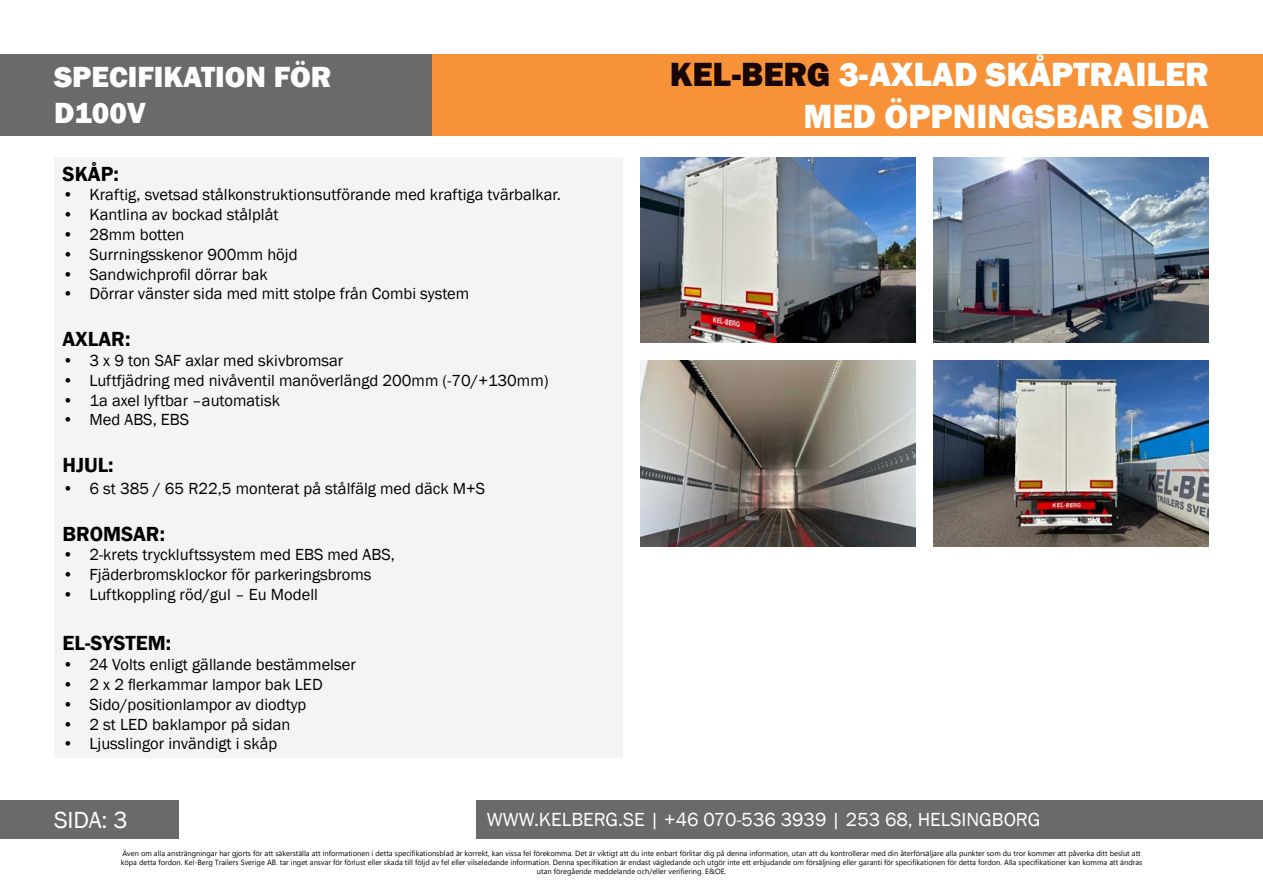
<style>
.page{position:relative;width:1263px;height:893px;background:#fff}
.page>*{position:absolute;margin:0;border:0;box-sizing:border-box;transform-origin:0 0}
.t1{font:800 34.5px/41.4px "Franklin Gothic";color:#fff;text-align:right}
.t2{font:800 30px/36px "Franklin Gothic";color:#fff}
.t3{font:24px "Franklin Gothic";color:#fff}
.t4{font:600 21px "Franklin Gothic";color:#000}
.t5{font:19.5px "Franklin Gothic";color:#fff}
.t6{font:16.5px "Franklin Gothic";color:#000}
.t7{font:7.5px/9px "Microsoft Tai Le";color:#000;text-align:center}
.s1{color:#180607}
</style>
<div class="page">
<div style="left:432px;top:54px;width:831px;height:82px;background:#f79239"></div>
<div style="left:0;top:54px;width:432px;height:82px;background:#6b6a6a"></div>
<div style="left:0;top:801px;width:179px;height:38px;background:#6b6a6a"></div>
<div style="left:476px;top:801px;width:787px;height:38px;background:#6b6a6a"></div>
<div style="left:54px;top:157px;width:568px;height:601px;background:#f5f4f4"></div>
<img style="left:640px;top:361px;width:276px;height:186px">
<img style="left:640px;top:157px;width:276px;height:186px">
<img style="left:934px;top:157px;width:275px;height:186px">
<img style="left:934px;top:361px;width:275px;height:186px">
<h2 class="t2" style="left:54px;top:59px;width:279px">SPECIFIKATION FÖR<br>D100V</h2>
<p class="t4" style="left:63px;top:161px;width:58px">SKÅP:</p>
<p class="t6" style="left:63px;top:185px;width:500px">• Kraftig, svetsad stålkonstruktionsutförande med kraftiga tvärbalkar.</p>
<p class="t6" style="left:63px;top:204px;width:217px">• Kantlina av bockad stålplåt</p>
<p class="t6" style="left:63px;top:224px;width:124px">• 28mm botten</p>
<p class="t6" style="left:63px;top:244px;width:237px">• Surrningsskenor 900mm höjd</p>
<p class="t6" style="left:63px;top:264px;width:207px">• Sandwichprofil dörrar bak</p>
<p class="t6" style="left:63px;top:284px;width:408px">• Dörrar vänster sida med mitt stolpe från Combi system</p>
<p class="t4" style="left:63px;top:326px;width:69px">AXLAR:</p>
<p class="t6" style="left:63px;top:350px;width:282px">• 3 x 9 ton SAF axlar med skivbromsar</p>
<p class="t6" style="left:63px;top:370px;width:488px">• Luftfjädring med nivåventil manöverlängd 200mm (-70/+130mm)</p>
<p class="t6" style="left:63px;top:390px;width:219px">• 1a axel lyftbar –automatisk</p>
<p class="t6" style="left:63px;top:410px;width:128px">• Med ABS, EBS</p>
<p class="t4" style="left:63px;top:452px;width:53px">HJUL:</p>
<p class="t6" style="left:63px;top:478px;width:424px">• 6 st 385 / 65 R22,5 monterat på stålfälg med däck M+S</p>
<p class="t4" style="left:63px;top:521px;width:104px">BROMSAR:</p>
<p class="t6" style="left:63px;top:545px;width:334px">• 2-krets tryckluftssystem med EBS med ABS,</p>
<p class="t6" style="left:63px;top:564px;width:310px">• Fjäderbromsklockor för parkeringsbroms</p>
<p class="t6" style="left:63px;top:584px;width:257px">• Luftkoppling röd/gul – Eu Modell</p>
<p class="t4" style="left:63px;top:630px;width:110px">EL-SYSTEM:</p>
<p class="t6" style="left:63px;top:654px;width:295px">• 24 Volts enligt gällande bestämmelser</p>
<p class="t6" style="left:63px;top:674px;width:262px">• 2 x 2 flerkammar lampor bak LED</p>
<p class="t6" style="left:63px;top:694px;width:245px">• Sido/positionlampor av diodtyp</p>
<p class="t6" style="left:63px;top:714px;width:229px">• 2 st LED baklampor på sidan</p>
<p class="t6" style="left:63px;top:734px;width:216px">• Ljusslingor invändigt i skåp</p>
<h1 class="t1" style="left:670px;top:54px;width:541px"><span class="s1">KEL-BERG</span> 3-AXLAD SKÅPTRAILER<br>MED ÖPPNINGSBAR SIDA</h1>
<h3 class="t3" style="left:54px;top:805px;width:75px">SIDA: 3</h3>
<p class="t5" style="left:487px;top:807px;width:555px">WWW.KELBERG.SE | +46 070-536 3939 | 253 68, HELSINGBORG</p>
<p class="t7" style="left:121px;top:849px;width:1023px">Även om alla ansträngningar har gjorts för att säkerställa att informationen i detta specifikationsblad är korrekt, kan vissa fel förekomma. Det är viktigt att du inte enbart förlitar dig på denna information, utan att du kontrollerar med din återförsäljare alla punkter som du tror kommer att påverka ditt beslut att köpa detta fordon. Kel-Berg Trailers Sverige AB. tar inget ansvar för förlust eller skada till följd av fel eller vilseledande information. Denna specifikation är endast vägledande och utgör inte ett erbjudande om försäljning eller garanti för specifikationen för detta fordon. Alla specifikationer kan komma att ändras utan föregående meddelande och/eller verifiering. E&amp;OE.</p>
</div>
